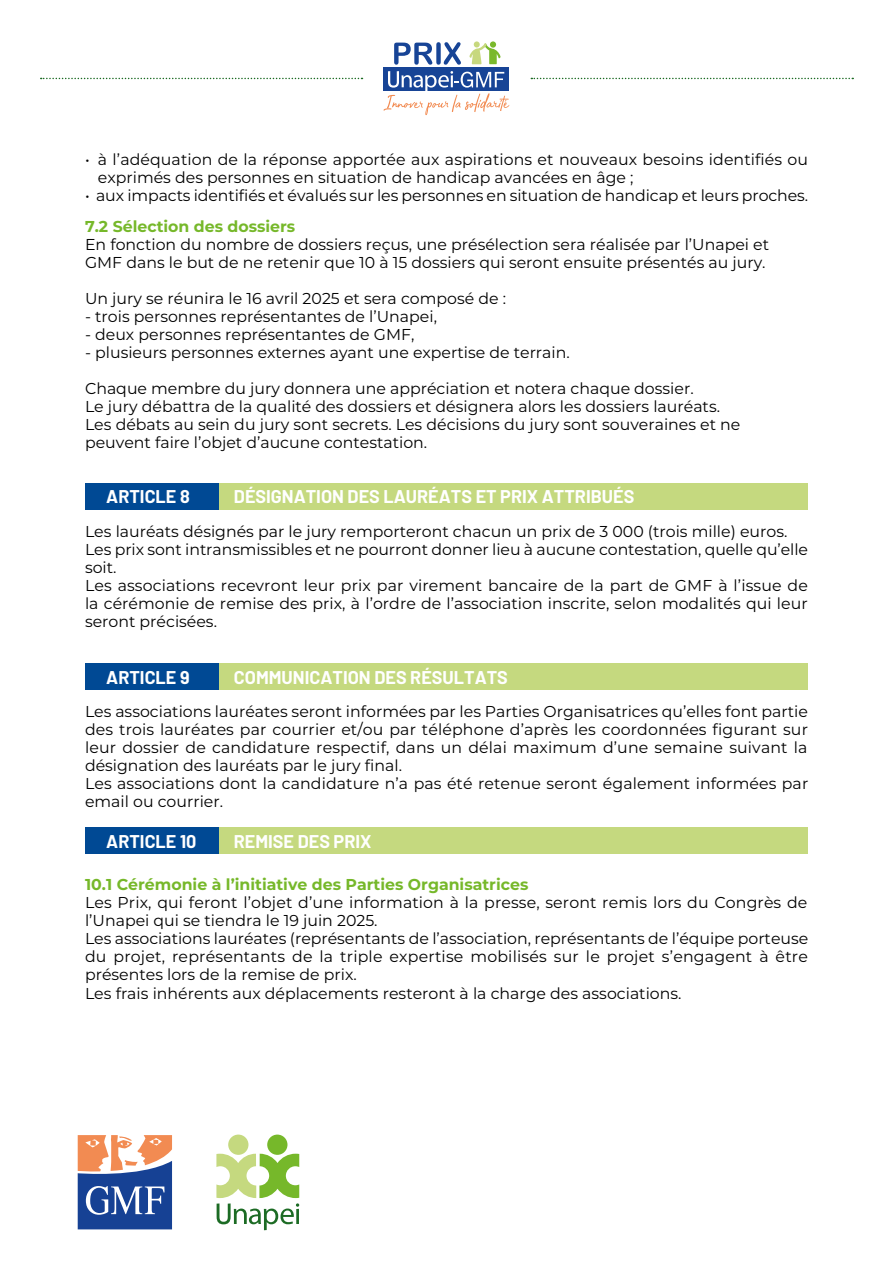
<style>
.page{position:relative;width:893px;height:1263px;background:#fff}
.page>*{position:absolute;margin:0;border:0;box-sizing:border-box;transform-origin:0 0}
.t1{font:700 18px "Barlow";color:#fff}
.t2{font:15.75px/18px "Montserrat";color:#000}
.t3{font:700 15.75px "Montserrat";color:#76b82a}
</style>
<div class="page">
<svg style="left:77px;top:1135px;width:96px;height:95px"></svg>
<svg style="left:78px;top:1135px;width:94px;height:94px"></svg>
<div style="left:228px;top:1134px;width:20px;height:21px;background:#c5d97f;border-radius:50%"></div>
<div style="left:267px;top:1134px;width:20px;height:21px;background:#76b82a;border-radius:50%"></div>
<svg style="left:216px;top:1154px;width:83px;height:76px"></svg>
<hr style="left:296px;top:1209px;width:3px;height:15px;background:#1c6b24">
<svg style="left:531px;top:78px;width:322px;height:1px"></svg>
<svg style="left:41px;top:78px;width:321px;height:1px"></svg>
<div style="left:383px;top:67px;width:126px;height:24px;background:#174496"></div>
<svg style="left:394px;top:42px;width:67px;height:23px"></svg>
<svg style="left:469px;top:41px;width:32px;height:23px"></svg>
<svg style="left:383px;top:71px;width:126px;height:44px"></svg>
<div style="left:85px;top:483px;width:723px;height:27px;background:#c5d97f"></div>
<div style="left:85px;top:483px;width:134px;height:27px;background:#004994"></div>
<div style="left:85px;top:663px;width:723px;height:27px;background:#c5d97f"></div>
<div style="left:85px;top:663px;width:134px;height:27px;background:#004994"></div>
<div style="left:85px;top:827px;width:723px;height:27px;background:#c5d97f"></div>
<div style="left:85px;top:827px;width:134px;height:27px;background:#004994"></div>
<p class="t2" style="left:98px;top:150px;width:712px;text-indent:-13px">• à l’adéquation de la réponse apportée aux aspirations et nouveaux besoins identifiés ou exprimés des personnes en situation de handicap avancées en âge ;</p>
<p class="t2" style="left:85px;top:186px;width:725px">• aux impacts identifiés et évalués sur les personnes en situation de handicap et leurs proches.</p>
<p class="t3" style="left:85px;top:215px;width:212px">7.2 Sélection des dossiers</p>
<p class="t2" style="left:85px;top:235px;width:686px">En fonction du nombre de dossiers reçus, une présélection sera réalisée par l’Unapei et<br>GMF dans le but de ne retenir que 10 à 15 dossiers qui seront ensuite présentés au jury.</p>
<p class="t2" style="left:85px;top:289px;width:422px">Un jury se réunira le 16 avril 2025 et sera composé de :</p>
<p class="t2" style="left:85px;top:307px;width:353px">- trois personnes représentantes de l’Unapei,</p>
<p class="t2" style="left:85px;top:325px;width:331px">- deux personnes représentantes de GMF,</p>
<p class="t2" style="left:85px;top:343px;width:486px">- plusieurs personnes externes ayant une expertise de terrain.</p>
<p class="t2" style="left:85px;top:379px;width:657px">Chaque membre du jury donnera une appréciation et notera chaque dossier.<br>Le jury débattra de la qualité des dossiers et désignera alors les dossiers lauréats.<br>Les débats au sein du jury sont secrets. Les décisions du jury sont souveraines et ne peuvent faire l’objet d’aucune contestation.</p>
<p class="t1" style="left:106px;top:486px;width:85px">ARTICLE 8</p>
<p class="t1" style="left:234px;top:486px;width:402px">DÉSIGNATION DES LAURÉATS ET PRIX ATTRIBUÉS</p>
<p class="t2" style="left:85px;top:522px;width:725px">Les lauréats désignés par le jury remporteront chacun un prix de 3 000 (trois mille) euros.<br>Les prix sont intransmissibles et ne pourront donner lieu à aucune contestation, quelle qu’elle soit.<br>Les associations recevront leur prix par virement bancaire de la part de GMF à l’issue de la cérémonie de remise des prix, à l’ordre de l’association inscrite, selon modalités qui leur seront précisées.</p>
<p class="t1" style="left:106px;top:666px;width:85px">ARTICLE 9</p>
<p class="t1" style="left:234px;top:666px;width:276px">COMMUNICATION DES RÉSULTATS</p>
<p class="t2" style="left:85px;top:702px;width:725px">Les associations lauréates seront informées par les Parties Organisatrices qu’elles font partie des trois lauréates par courrier et/ou par téléphone d’après les coordonnées figurant sur leur dossier de candidature respectif, dans un délai maximum d’une semaine suivant la désignation des lauréats par le jury final.<br>Les associations dont la candidature n’a pas été retenue seront également informées par email ou courrier.</p>
<p class="t1" style="left:106px;top:830px;width:92px">ARTICLE 10</p>
<p class="t1" style="left:234px;top:830px;width:139px">REMISE DES PRIX</p>
<p class="t3" style="left:85px;top:873px;width:445px">10.1 Cérémonie à l’initiative des Parties Organisatrices</p>
<p class="t2" style="left:85px;top:893px;width:725px">Les Prix, qui feront l’objet d’une information à la presse, seront remis lors du Congrès de l’Unapei qui se tiendra le 19 juin 2025.<br>Les associations lauréates (représentants de l’association, représentants de l’équipe porteuse du projet, représentants de la triple expertise mobilisés sur le projet s’engagent à être présentes lors de la remise de prix.<br>Les frais inhérents aux déplacements resteront à la charge des associations.</p>
</div>
